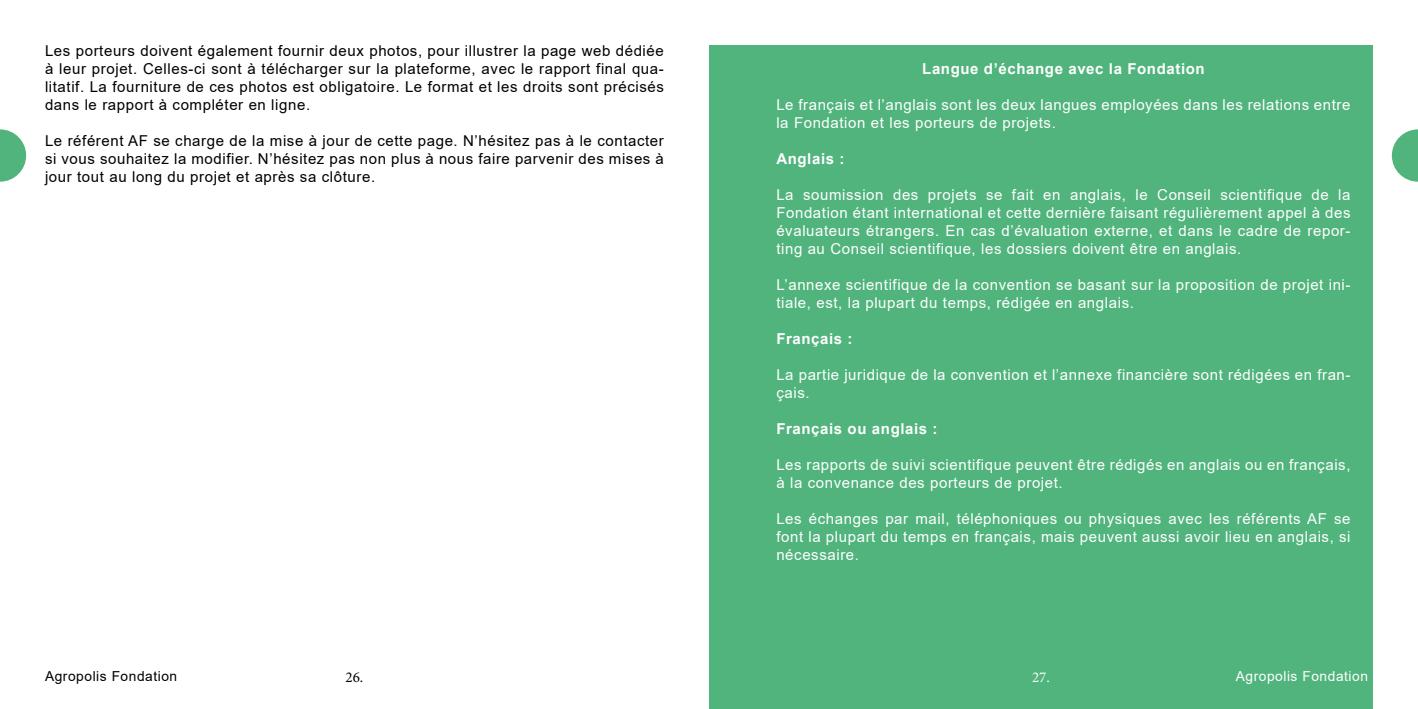
<style>
.page{position:relative;width:1418px;height:709px;background:#fff}
.page>*{position:absolute;margin:0;border:0;box-sizing:border-box;transform-origin:0 0}
.t1{font:15px/18px "Arial";letter-spacing:.04em;color:#fff}
.t2{font:15px/18px "Arial";letter-spacing:.04em;color:#000;text-align:justify}
.t3{font:700 15px "Arial";letter-spacing:.04em;color:#fff}
.t4{font:15px "Minion Pro";color:#fff}
.t5{font:15px "Minion Pro";color:#000}
.t6{font:13.75px "Arial";letter-spacing:.04em;color:#000}
.t7{font:13.75px "Arial";letter-spacing:.04em;color:#fff}
.s1{color:#000}
</style>
<div class="page">
<svg style="left:0;top:129px;width:26px;height:53px"></svg>
<div style="left:709px;top:45px;width:663px;height:664px;background:#50b47c"></div>
<svg style="left:1391px;top:129px;width:26px;height:53px"></svg>
<p class="t2" style="left:45px;top:42px;width:620px">Les porteurs doivent également fournir deux photos, pour illustrer la page web dédiée à leur projet. Celles-ci sont à télécharger sur la plateforme, avec le rapport final qua&shy;litatif. La fourniture de ces photos est obligatoire. Le format et les droits sont précisés dans le rapport à compléter en ligne.</p>
<p class="t2" style="left:45px;top:132px;width:620px">Le référent AF se charge de la mise à jour de cette page. N’hésitez pas à le contacter si vous souhaitez la modifier. N’hésitez pas non plus à nous faire parvenir des mises à jour tout au long du projet et après sa clôture.</p>
<p class="t3" style="left:922px;top:58px;width:284px">Langue d’échange avec la Fondation</p>
<p class="t1" style="left:776px;top:96px;width:575px">Le français et l’anglais sont les deux langues employées dans les relations entre la Fondation et les porteurs de projets.</p>
<p class="t3" style="left:776px;top:148px;width:70px">Anglais :</p>
<p class="t1" style="left:776px;top:186px;width:575px;text-align:justify">La soumission des projets se fait en anglais, le Conseil scientifique de la Fondation étant international et cette dernière faisant régulièrement appel à des évaluateurs étrangers. En cas d’évaluation externe, et dans le cadre de repor&shy;ting au Conseil scientifique, les dossiers doivent être en anglais.</p>
<p class="t1" style="left:776px;top:276px;width:575px">L’annexe scientifique de la convention se basant sur la proposition de projet ini&shy;tiale, est, la plupart du temps, rédigée en anglais.</p>
<p class="t3" style="left:776px;top:328px;width:78px">Français :</p>
<p class="t1" style="left:776px;top:366px;width:575px">La partie juridique de la convention et l’annexe financière sont rédigées en fran&shy;çais.</p>
<p class="t3" style="left:776px;top:418px;width:163px">Français ou anglais :</p>
<p class="t1" style="left:776px;top:456px;width:575px">Les rapports de suivi scientifique peuvent être rédigés en anglais ou en français, à la convenance des porteurs de projet.</p>
<p class="t1" style="left:776px;top:510px;width:575px;text-align:justify">Les échanges par mail, téléphoniques ou physiques avec les référents AF se font la plupart du temps en français, mais peuvent aussi avoir lieu en anglais, si nécessaire.</p>
<p class="t6" style="left:45px;top:666px;width:134px">Agropolis Fondation</p>
<p class="t7" style="left:1235px;top:666px;width:134px">Agropolis Fondation</p>
<p class="t5" style="left:345px;top:667px;width:19px">26.</p>
<p class="t4" style="left:1032px;top:667px;width:42px">27. <span class="s1">27.</span></p>
</div>
